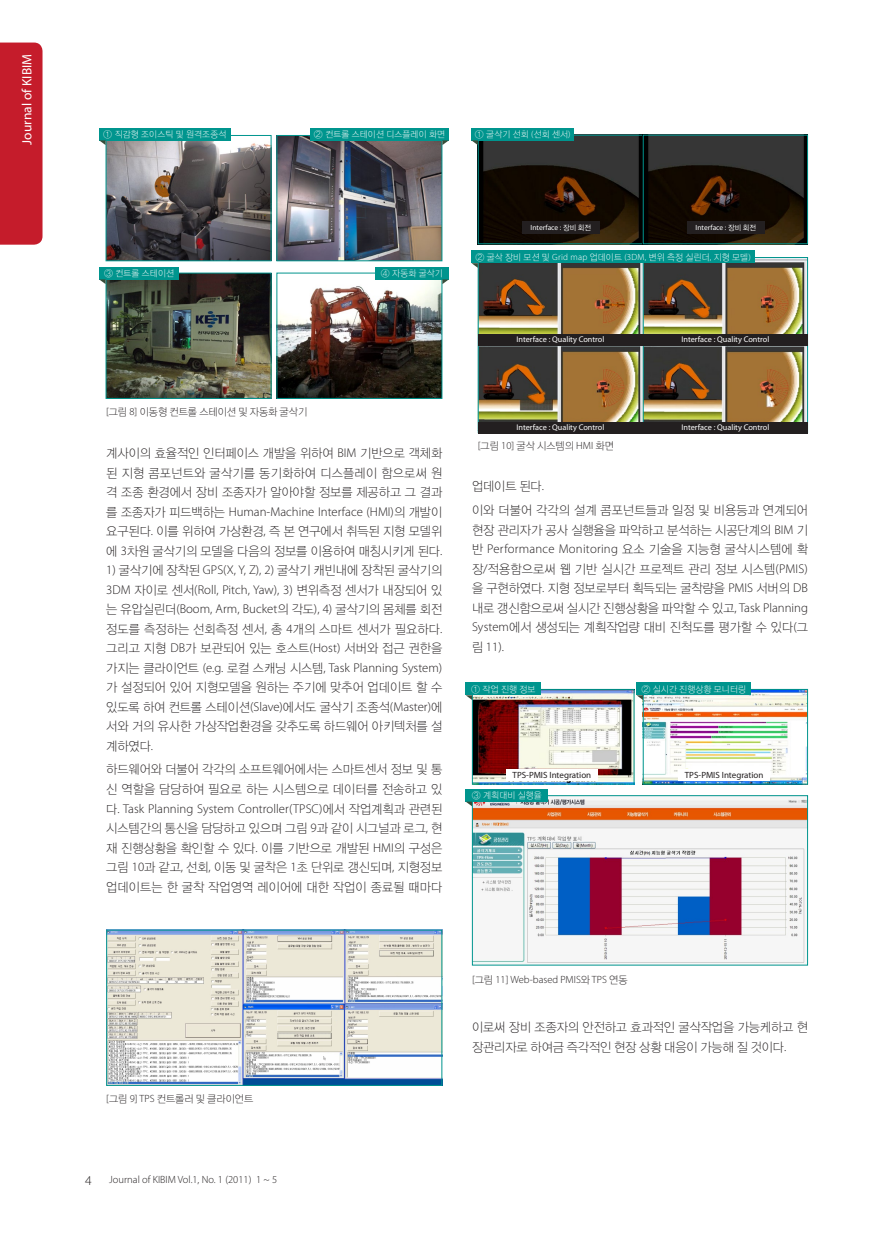
<style>
.page{position:relative;width:893px;height:1234px;background:#fff}
.page>*{position:absolute;margin:0;border:0;box-sizing:border-box;transform-origin:0 0}
.t1{font:13.5px "Myriad Pro";color:#fff}
.t2{font:300 13.5px "Myriad Pro";color:#231f20}
.단락_스타일_1{font:12.75px/19.5px "YDIYGO310";color:#231f20;text-align:justify;scale:.95 1}
.단락_스타일_1-2{font:300 10.5px "Myriad Pro";color:#231f20}
.단락_스타일_1-3{font:10.5px "YDIYGO310";color:#231f20;scale:.95 1}
.단락_스타일_1-4{font:9px "YDIYGO310";letter-spacing:.025em;color:#fff}
.단락_스타일_1-5{font:9px "Myriad Pro";color:#231f20}
.단락_스타일_1-6{font:8.25px "Myriad Pro";color:#fff}
.단락_스타일_1-7{font:7.5px "Myriad Pro";color:#fff}
.s1{font-family:"Myriad Pro";font-weight:300}
.s2{font-family:"YDIYGO320"}
.s3{font-family:"YDIYGO310";font-weight:400}
</style>
<div class="page">
<div style="left:0;top:43px;width:43px;height:201px;background:#c51c2b"></div>
<img style="left:108px;top:931px;width:332px;height:152px">
<div style="left:106px;top:929px;width:336px;height:156px;border:1px solid #00958e"></div>
<img style="left:480px;top:137px;width:326px;height:105px">
<div style="left:478px;top:135px;width:166px;height:109px;border:1px solid #00958e"></div>
<img style="left:480px;top:259px;width:326px;height:163px">
<div style="left:643px;top:135px;width:165px;height:109px;border:1px solid #00958e"></div>
<div style="left:643px;top:257px;width:165px;height:88px;border:1px solid #00958e"></div>
<div style="left:643px;top:345px;width:165px;height:88px;border:1px solid #00958e"></div>
<div style="left:471px;top:128px;width:103px;height:12px;background:#00958e"></div>
<div style="left:522px;top:221px;width:77px;height:13px;background:#231f20"></div>
<div style="left:687px;top:221px;width:77px;height:13px;background:#231f20"></div>
<div style="left:471px;top:250px;width:284px;height:13px;background:#00958e"></div>
<div style="left:478px;top:334px;width:165px;height:11px;background:#231f20"></div>
<div style="left:643px;top:334px;width:165px;height:11px;background:#231f20"></div>
<div style="left:478px;top:422px;width:165px;height:11px;background:#231f20"></div>
<div style="left:643px;top:422px;width:165px;height:11px;background:#231f20"></div>
<svg style="left:471px;top:140px;width:7px;height:5px"></svg>
<svg style="left:471px;top:263px;width:7px;height:5px"></svg>
<img style="left:474px;top:797px;width:332px;height:166px">
<div style="left:472px;top:795px;width:336px;height:170px;border:1px solid #00958e"></div>
<img style="left:474px;top:691px;width:158px;height:91px">
<div style="left:472px;top:689px;width:162px;height:95px;border:1px solid #00958e"></div>
<img style="left:645px;top:691px;width:161px;height:91px">
<div style="left:643px;top:689px;width:165px;height:95px;border:1px solid #00958e"></div>
<div style="left:636px;top:682px;width:115px;height:13px;background:#00958e"></div>
<div style="left:466px;top:682px;width:75px;height:13px;background:#00958e"></div>
<div style="left:466px;top:788px;width:82px;height:13px;background:#00958e"></div>
<div style="left:679px;top:769px;width:91px;height:11px;background:#fff"></div>
<div style="left:506px;top:769px;width:91px;height:11px;background:#fff"></div>
<svg style="left:637px;top:695px;width:6px;height:4px"></svg>
<svg style="left:466px;top:695px;width:6px;height:4px"></svg>
<svg style="left:466px;top:801px;width:6px;height:5px"></svg>
<img style="left:108px;top:274px;width:161px;height:123px">
<div style="left:106px;top:272px;width:165px;height:127px;border:1px solid #00958e"></div>
<img style="left:278px;top:137px;width:162px;height:122px">
<div style="left:276px;top:135px;width:166px;height:126px;border:1px solid #00958e"></div>
<img style="left:278px;top:279px;width:162px;height:118px">
<div style="left:276px;top:272px;width:166px;height:127px;border:1px solid #00958e"></div>
<div style="left:99px;top:128px;width:131px;height:12px;background:#00958e"></div>
<div style="left:99px;top:266px;width:80px;height:13px;background:#00958e"></div>
<div style="left:310px;top:128px;width:139px;height:12px;background:#00958e"></div>
<div style="left:375px;top:266px;width:74px;height:13px;background:#00958e"></div>
<svg style="left:99px;top:135px;width:173px;height:126px;background:#686b6d"></svg>
<svg style="left:99px;top:279px;width:7px;height:5px"></svg>
<svg style="left:442px;top:140px;width:7px;height:5px"></svg>
<svg style="left:442px;top:279px;width:7px;height:5px"></svg>
<p class="t1" style="left:19px;top:145px;width:92px;rotate:-90deg">Journal of KIBIM</p>
<p class="단락_스타일_1-4" style="left:103px;top:129px;width:124px">① 직감형 조이스틱 및 원격조종석</p>
<p class="단락_스타일_1-4" style="left:314px;top:129px;width:133px">② 컨트롤 스테이션 디스플레이 화면</p>
<p class="단락_스타일_1-4" style="left:475px;top:129px;width:97px">① 굴삭기 선회 <span class="s1">(</span>선회 센서<span class="s1">)</span></p>
<p class="단락_스타일_1-4" style="left:104px;top:268px;width:72px">③ 컨트롤 스테이션</p>
<p class="단락_스타일_1-3" style="left:106px;top:406px;width:213px"><span class="s1">[</span>그림 <span class="s1">8]</span> 이동형 컨트롤 스테이션 및 자동화 굴삭기</p>
<p class="단락_스타일_1-4" style="left:381px;top:268px;width:63px">④ 자동화 굴삭기</p>
<p class="단락_스타일_1" style="left:106px;top:443px;width:355px">계사이의 효율적인 인터페이스 개발을 위하여 <span class="s1">BIM</span> 기반으로 객체화 된 지형 콤포넌트와 굴삭기를 동기화하여 디스플레이 함으로써 원 격 조종 환경에서 장비 조종자가 알아야할 정보를 제공하고 그 결과 를 조종자가 피드백하는 <span class="s1">Human-Machine Interface (HMI)</span>의 개발이 요구된다<span class="s1">.</span> 이를 위하여 가상환경<span class="s1">,</span> 즉 본 연구에서 취득된 지형 모델위 에 <span class="s1">3</span>차원 굴삭기의 모델을 다음의 정보를 이용하여 매칭시키게 된다<span class="s1">.</span></p>
<p class="단락_스타일_1" style="left:106px;top:560px;width:355px"><span class="s1">1)</span> 굴삭기에 장착된 <span class="s1">GPS(X, Y, Z), 2)</span> 굴삭기 캐빈내에 장착된 굴삭기의 <span class="s1">3DM</span> 자이로 센서<span class="s1">(Roll, Pitch, Yaw), 3)</span> 변위측정 센서가 내장되어 있 는 유압실린더<span class="s1">(Boom, Arm, Bucket</span>의 각도<span class="s1">), 4)</span> 굴삭기의 몸체를 회전 정도를 측정하는 선회측정 센서<span class="s1">,</span> 총 <span class="s1">4</span>개의 스마트 센서가 필요하다<span class="s1">. </span>그리고 지형 <span class="s1">DB</span>가 보관되어 있는 호스트<span class="s1">(Host)</span> 서버와 접근 권한을 가지는 클라이언트 <span class="s1">(e.g.</span> 로컬 스캐닝 시스템<span class="s1">, Task Planning System) </span>가 설정되어 있어 지형모델을 원하는 주기에 맞추어 업데이트 할 수 있도록 하여 컨트롤 스테이션<span class="s1">(Slave)</span>에서도 굴삭기 조종석<span class="s1">(Master)</span>에 서와 거의 유사한 가상작업환경을 갖추도록 하드웨어 아키텍처를 설 계하였다<span class="s1">.</span></p>
<p class="단락_스타일_1" style="left:106px;top:760px;width:355px">하드웨어와 더불어 각각의 소프트웨어에서는 스마트센서 정보 및 통 신 역할을 담당하여 필요로 하는 시스템으로 데이터를 전송하고 있 다<span class="s1">. Task Planning System Controller(TPSC)</span>에서 작업계획과 관련된 시스템간의 통신을 담당하고 있으며 그림 <span class="s1">9</span>과 같이 시그널과 로그<span class="s1">,</span> 현 재 진행상황을 확인할 수 있다<span class="s1">.</span> 이를 기반으로 개발된 <span class="s1">HMI</span>의 구성은 그림 <span class="s1">10</span>과 같고<span class="s1">,</span> 선회<span class="s1">,</span> 이동 및 굴착은 <span class="s1">1</span>초 단위로 갱신되며<span class="s1">,</span> 지형정보 업데이트는 한 굴착 작업영역 레이어에 대한 작업이 종료될 때마다</p>
<p class="단락_스타일_1-7" style="left:531px;top:223px;width:62px">Interface : <span class="s2">장비 회전</span></p>
<p class="단락_스타일_1-7" style="left:696px;top:223px;width:62px">Interface : <span class="s2">장비 회전</span></p>
<p class="단락_스타일_1-4" style="left:475px;top:252px;width:277px">② 굴삭 장비 모션 및 <span class="s1">Grid map</span> 업데이트 <span class="s1">(3DM,</span> 변위 측정 실린더<span class="s1">,</span> 지형 모델<span class="s1">)</span></p>
<p class="단락_스타일_1-6" style="left:516px;top:334px;width:89px">Interface : Quality Control</p>
<p class="단락_스타일_1-6" style="left:681px;top:334px;width:89px">Interface : Quality Control</p>
<p class="단락_스타일_1-6" style="left:516px;top:422px;width:89px">Interface : Quality Control</p>
<p class="단락_스타일_1-6" style="left:681px;top:422px;width:89px">Interface : Quality Control</p>
<p class="단락_스타일_1-3" style="left:478px;top:440px;width:145px"><span class="s1">[</span>그림 <span class="s1">10]</span> 굴삭 시스템의 <span class="s1">HMI</span> 화면</p>
<p class="단락_스타일_1" style="left:472px;top:477px;width:77px">업데이트 된다<span class="s1">.</span></p>
<p class="단락_스타일_1" style="left:472px;top:500px;width:355px">이와 더불어 각각의 설계 콤포넌트들과 일정 및 비용등과 연계되어 현장 관리자가 공사 실행율을 파악하고 분석하는 시공단계의 <span class="s1">BIM</span> 기 반 <span class="s1">Performance Monitoring</span> 요소 기술을 지능형 굴삭시스템에 확 장<span class="s1">/</span>적용함으로써 웹 기반 실시간 프로젝트 관리 정보 시스템<span class="s1">(PMIS) </span>을 구현하였다<span class="s1">.</span> 지형 정보로부터 획득되는 굴착량을 <span class="s1">PMIS</span> 서버의 <span class="s1">DB </span>내로 갱신함으로써 실시간 진행상황을 파악할 수 있고<span class="s1">, Task Planning System</span>에서 생성되는 계획작업량 대비 진척도를 평가할 수 있다<span class="s1">(</span>그 림 <span class="s1">11).</span></p>
<p class="단락_스타일_1-4" style="left:471px;top:684px;width:66px">① 작업 진행 정보</p>
<p class="단락_스타일_1-4" style="left:641px;top:684px;width:106px">② 실시간 진행상황 모니터링</p>
<p class="단락_스타일_1-5" style="left:512px;top:768px;width:80px">TPS-PMIS Integration</p>
<p class="단락_스타일_1-5" style="left:685px;top:768px;width:80px">TPS-PMIS Integration</p>
<p class="단락_스타일_1-4" style="left:472px;top:790px;width:72px">③ 계획대비 실행율</p>
<p class="단락_스타일_1-3" style="left:106px;top:1092px;width:156px"><span class="s1">[</span>그림 <span class="s1">9] TPS</span> 컨트롤러 및 클라이언트</p>
<p class="t2" style="left:85px;top:1172px;width:8px">4</p>
<p class="단락_스타일_1-2" style="left:109px;top:1173px;width:169px">Journal of KIBIM Vol.1, No. 1 (2011) 1 ~ 5</p>
<p class="단락_스타일_1-2" style="left:472px;top:973px;width:157px">[<span class="s3">그림</span> 11] Web-based PMIS<span class="s3">와</span> TPS <span class="s3">연동</span></p>
<p class="단락_스타일_1" style="left:472px;top:1017px;width:355px">이로써 장비 조종자의 안전하고 효과적인 굴삭작업을 가능케하고 현 장관리자로 하여금 즉각적인 현장 상황 대응이 가능해 질 것이다<span class="s1">.</span></p>
</div>
